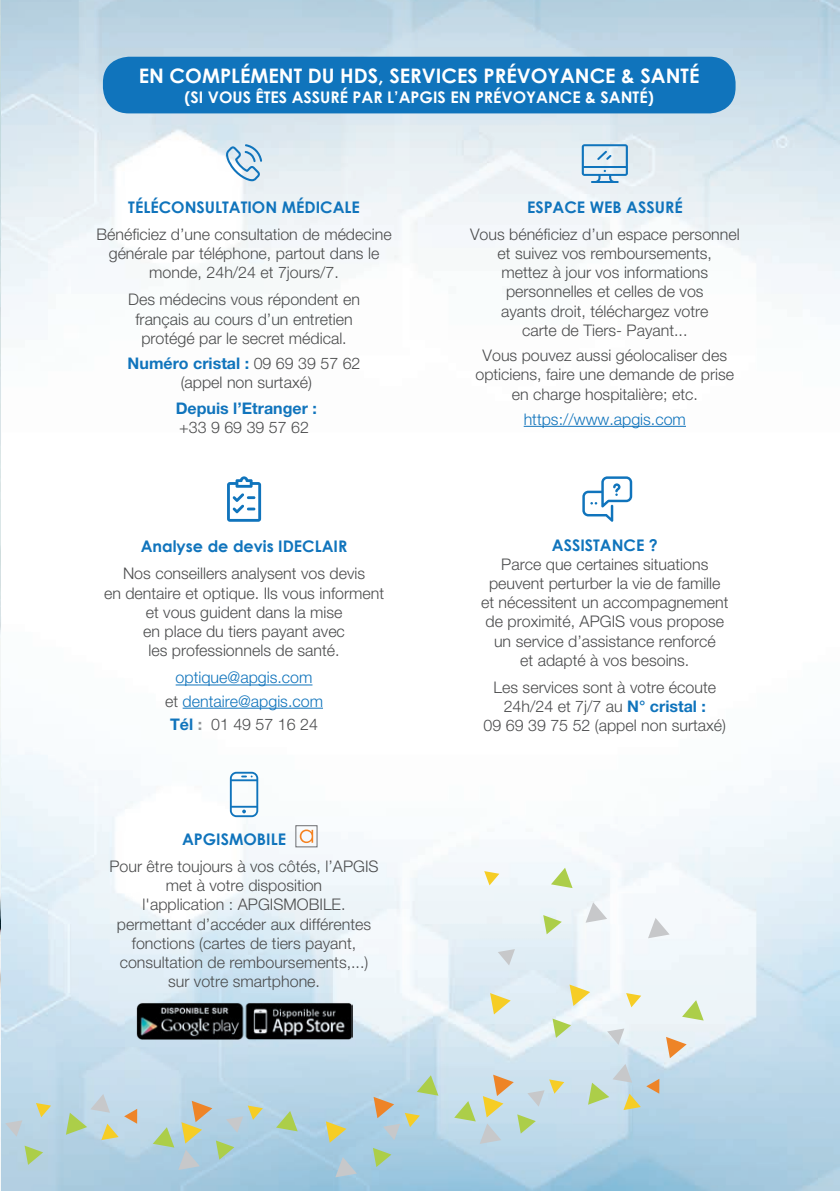
<style>
.page{position:relative;width:840px;height:1191px;background:#fff}
.page>*{position:absolute;margin:0;border:0;box-sizing:border-box;transform-origin:0 0}
.t1{font:700 20px "Century Gothic";color:#fff}
.t2{font:300 16px/19.2px "Helvetica Neue LT Std";color:#4b4c4d;text-align:center}
.t3{font:700 16px "Century Gothic";color:#1074bc}
.t4{font:300 16px/23.2px "Helvetica Neue LT Std";color:#1074bc;text-align:center}
.t5{font:700 16px "Century Gothic";color:#fff}
.t6{font:700 16px "Helvetica Neue LT Std";color:#1074bc}
.s1{font-weight:700;color:#1074bc}
.s2{color:#4b4c4d}
.s3{font-weight:700}
.s4{font-weight:700;color:#939598}
</style>
<div class="page">
<img style="left:1px;top:0;width:838px;height:1191px">
<img style="left:0;top:0;width:1px;height:1191px">
<div style="left:103px;top:57px;width:632px;height:56px;background:#1074bc;border-radius:26px"></div>
<svg style="left:230px;top:771px;width:28px;height:46px"></svg>
<svg style="left:581px;top:144px;width:46px;height:39px;background:#aecee4"></svg>
<svg style="left:226px;top:144px;width:36px;height:37px"></svg>
<svg style="left:582px;top:476px;width:50px;height:46px"></svg>
<svg style="left:227px;top:476px;width:34px;height:46px"></svg>
<svg style="left:665px;top:1036px;width:21px;height:22px"></svg>
<svg style="left:543px;top:915px;width:18px;height:19px"></svg>
<svg style="left:490px;top:993px;width:20px;height:21px"></svg>
<svg style="left:484px;top:871px;width:15px;height:14px"></svg>
<svg style="left:585px;top:902px;width:22px;height:20px"></svg>
<svg style="left:550px;top:867px;width:22px;height:21px"></svg>
<svg style="left:497px;top:949px;width:17px;height:16px"></svg>
<svg style="left:153px;top:1100px;width:110px;height:70px;background:#b4ccce"></svg>
<svg style="left:552px;top:1018px;width:18px;height:19px"></svg>
<svg style="left:372px;top:1147px;width:19px;height:20px"></svg>
<svg style="left:569px;top:984px;width:21px;height:22px"></svg>
<svg style="left:326px;top:1121px;width:20px;height:21px"></svg>
<svg style="left:625px;top:993px;width:16px;height:14px"></svg>
<svg style="left:647px;top:918px;width:22px;height:20px"></svg>
<svg style="left:335px;top:1157px;width:22px;height:20px"></svg>
<svg style="left:681px;top:1000px;width:22px;height:20px"></svg>
<svg style="left:276px;top:1111px;width:21px;height:20px"></svg>
<svg style="left:607px;top:1028px;width:17px;height:16px"></svg>
<svg style="left:373px;top:1075px;width:65px;height:65px;background:#b6cdcf"></svg>
<svg style="left:454px;top:1074px;width:110px;height:69px;background:#c6d8d5"></svg>
<svg style="left:25px;top:1145px;width:18px;height:19px"></svg>
<svg style="left:36px;top:1103px;width:15px;height:14px"></svg>
<svg style="left:5px;top:1120px;width:17px;height:16px"></svg>
<svg style="left:646px;top:1078px;width:13px;height:15px"></svg>
<svg style="left:587px;top:1064px;width:53px;height:46px;background:#c7d9d0"></svg>
<svg style="left:66px;top:1094px;width:71px;height:46px;background:#c0d3ce"></svg>
<hr style="left:523px;top:426px;width:162px;height:1px;background:#1074bc">
<hr style="left:175px;top:684px;width:137px;height:1px;background:#1074bc">
<hr style="left:182px;top:708px;width:141px;height:1px;background:#1074bc">
<img style="left:136px;top:1002px;width:217px;height:37px">
<svg style="left:299px;top:829px;width:14px;height:14px"></svg>
<div style="left:295px;top:825px;width:22px;height:22px;border:1px solid #6c6d70"></div>
<p class="t1" style="left:139px;top:63px;width:562px">EN COMPLÉMENT DU HDS, SERVICES PRÉVOYANCE &amp; SANTÉ</p>
<p class="t5" style="left:184px;top:87px;width:470px">(SI VOUS ÊTES ASSURÉ PAR L’APGIS EN PRÉVOYANCE &amp; SANTÉ)</p>
<p class="t3" style="left:128px;top:197px;width:233px">TÉLÉCONSULTATION MÉDICALE</p>
<p class="t2" style="left:96px;top:224px;width:296px">Bénéficiez d’une consultation de médecine générale par téléphone, partout dans le monde, 24h/24 et 7jours/7.</p>
<p class="t2" style="left:128px;top:290px;width:233px">Des médecins vous répondent en français au cours d’un entretien protégé par le secret médical.</p>
<p class="t2" style="left:127px;top:353px;width:234px"><span class="s1">Numéro cristal :</span> 09 69 39 57 62 (appel non surtaxé)</p>
<p class="t6" style="left:176px;top:398px;width:143px">Depuis l’Etranger :</p>
<p class="t2" style="left:179px;top:417px;width:131px">+33 9 69 39 57 62</p>
<p class="t3" style="left:141px;top:536px;width:208px">Analyse de devis IDECLAIR</p>
<p class="t2" style="left:104px;top:563px;width:281px">Nos conseillers analysent vos devis<br>en dentaire et optique. Ils vous informent et vous guident dans la mise<br>en place du tiers payant avec<br>les professionnels de santé.</p>
<p class="t4" style="left:165px;top:665px;width:159px">optique@apgis.com<br><span class="s2">et</span> dentaire@apgis.com<br><span class="s3">Tél</span> <span class="s4">:</span> <span class="s2">01 49 57 16 24</span></p>
<p class="t3" style="left:182px;top:829px;width:105px">APGISMOBILE</p>
<p class="t2" style="left:109px;top:856px;width:270px">Pour être toujours à vos côtés, l’APGIS met à votre disposition<br>l'application : APGISMOBILE. permettant d’accéder aux différentes fonctions (cartes de tiers payant, consultation de remboursements,...) sur votre smartphone.</p>
<p class="t3" style="left:526px;top:197px;width:157px">ESPACE WEB ASSURÉ</p>
<p class="t2" style="left:469px;top:224px;width:271px">Vous bénéficiez d’un espace personnel et suivez vos remboursements,<br>mettez à jour vos informations personnelles et celles de vos<br>ayants droit, téléchargez votre<br>carte de Tiers- Payant...</p>
<p class="t2" style="left:475px;top:345px;width:260px">Vous pouvez aussi géolocaliser des opticiens, faire une demande de prise en charge hospitalière; etc.</p>
<p class="t4" style="left:523px;top:407px;width:164px">https://www.apgis.com</p>
<p class="t3" style="left:551px;top:535px;width:107px">ASSISTANCE ?</p>
<p class="t2" style="left:481px;top:554px;width:249px">Parce que certaines situations peuvent perturber la vie de famille et nécessitent un accompagnement de proximité, APGIS vous propose un service d’assistance renforcé<br>et adapté à vos besoins.</p>
<p class="t2" style="left:483px;top:677px;width:244px">Les services sont à votre écoute<br>24h/24 et 7j/7 au <span class="s1">N° cristal :<br></span>09 69 39 75 52 (appel non surtaxé)</p>
</div>
